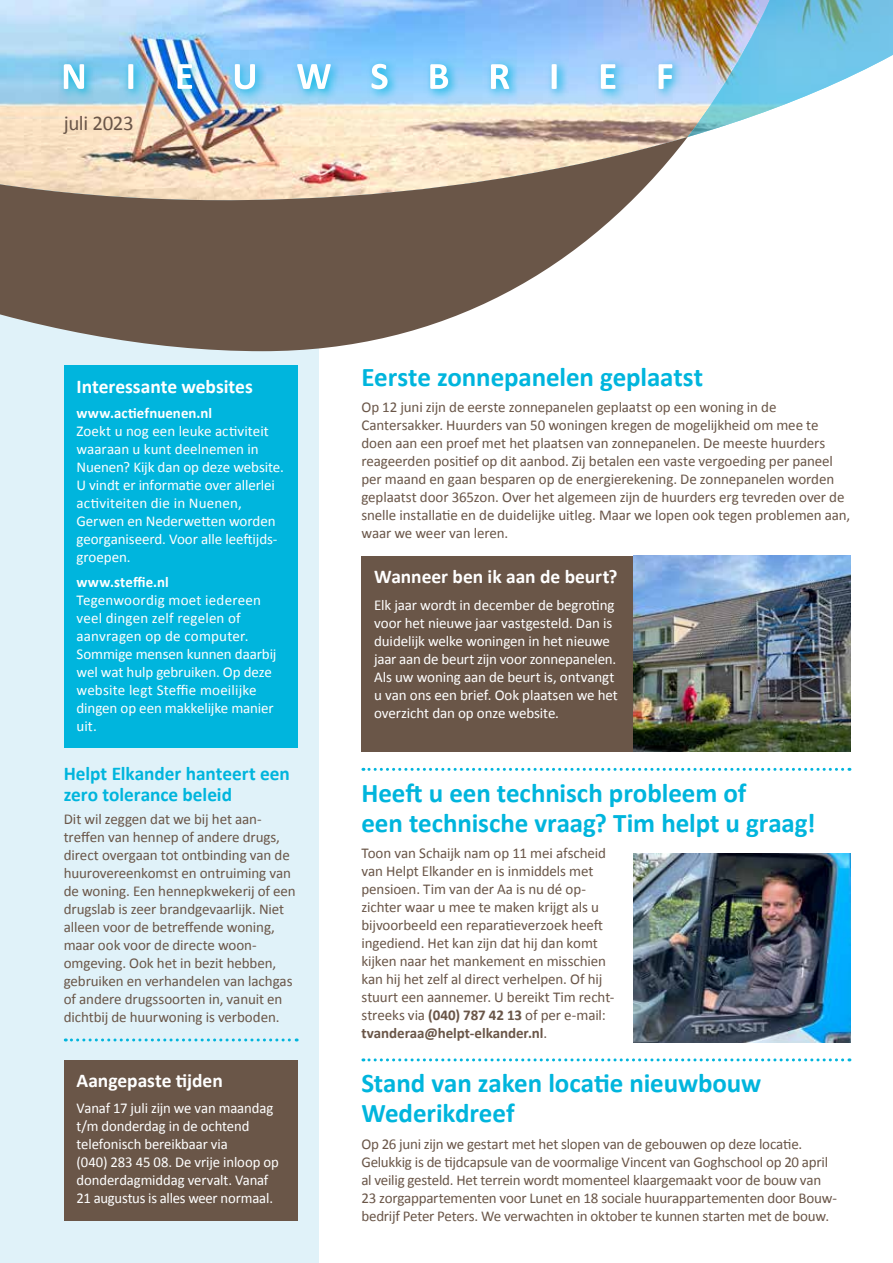
<style>
.page{position:relative;width:893px;height:1263px;background:#fff}
.page>*{position:absolute;margin:0;border:0;box-sizing:border-box;transform-origin:0 0}
.t1{font:700 27px/29.7px "Calibri";letter-spacing:-.005em;color:#00b5dd}
.t2{font:21px "Calibri";letter-spacing:-.02em;color:#6a5648}
.t3{font:700 19.5px "Calibri";letter-spacing:-.005em;color:#fff}
.t4{font:700 19.5px/21.5px "Calibri";letter-spacing:-.005em;color:#00b5dd}
.t5{font:15px/18px "Calibri";letter-spacing:-.01em;color:#6a5648}
.t6{font:15px/18px "Calibri";letter-spacing:-.005em;color:#fff}
.t7{font:700 15px "Calibri";letter-spacing:.005em;color:#fff}
.s1{font-weight:700}
</style>
<div class="page">
<div style="left:0;top:0;width:319px;height:1263px;background:#e0f2f9"></div>
<img style="left:688px;top:0;width:205px;height:137px">
<svg style="left:0;top:0;width:688px;height:351px;background:#a9a5a2"></svg>
<img style="left:58px;top:58px;width:626px;height:43px">
<svg style="left:64px;top:64px;width:608px;height:25px;background:#9dd2f4"></svg>
<svg style="left:65px;top:1038px;width:232px;height:3px"></svg>
<div style="left:361px;top:556px;width:273px;height:195px;background:#6a5648"></div>
<div style="left:64px;top:366px;width:234px;height:382px;background:#00b5dd"></div>
<div style="left:64px;top:1059px;width:234px;height:161px;background:#6a5648"></div>
<svg style="left:363px;top:768px;width:487px;height:3px"></svg>
<svg style="left:363px;top:1058px;width:487px;height:3px"></svg>
<img style="left:634px;top:556px;width:216px;height:195px">
<img style="left:634px;top:853px;width:216px;height:189px">
<h2 class="t2" style="left:64px;top:109px;width:71px">juli 2023</h2>
<h3 class="t3" style="left:77px;top:374px;width:178px">Interessante websites</h3>
<p class="t7" style="left:77px;top:404px;width:137px">www.actiefnuenen.nl</p>
<p class="t6" style="left:77px;top:421px;width:209px">Zoekt u nog een leuke activiteit waaraan u kunt deelnemen in<br>Nuenen? Kijk dan op deze website.<br>U vindt er informatie over allerlei activiteiten die in Nuenen,<br>Gerwen en Nederwetten worden georganiseerd. Voor alle leeftijds&shy;groepen.</p>
<p class="t7" style="left:77px;top:573px;width:94px">www.steffie.nl</p>
<p class="t6" style="left:77px;top:590px;width:201px">Tegenwoordig moet iedereen veel dingen zelf regelen of aanvragen op de computer.<br>Sommige mensen kunnen daarbij wel wat hulp gebruiken. Op deze website legt Steffie moeilijke dingen op een makkelijke manier uit.</p>
<h3 class="t4" style="left:64px;top:762px;width:227px">Helpt Elkander hanteert een zero tolerance beleid</h3>
<p class="t5" style="left:64px;top:809px;width:233px">Dit wil zeggen dat we bij het aan&shy;treffen van hennep of andere drugs, direct overgaan tot ontbinding van de huurovereenkomst en ontruiming van de woning. Een hennepkwekerij of een drugslab is zeer brandgevaarlijk. Niet alleen voor de betreffende woning, maar ook voor de directe woon&shy;omgeving. Ook het in bezit hebben, gebruiken en verhandelen van lachgas of andere drugssoorten in, vanuit en dichtbij de huurwoning is verboden.</p>
<h3 class="t3" style="left:77px;top:1068px;width:148px">Aangepaste tijden</h3>
<p class="t6" style="left:77px;top:1099px;width:204px">Vanaf 17 juli zijn we van maandag t/m donderdag in de ochtend telefonisch bereikbaar via<br>(040) 283 45 08. De vrije inloop op donderdagmiddag vervalt. Vanaf<br>21 augustus is alles weer normaal.</p>
<h1 class="t1" style="left:361px;top:361px;width:343px">Eerste zonnepanelen geplaatst</h1>
<p class="t5" style="left:361px;top:398px;width:490px">Op 12 juni zijn de eerste zonnepanelen geplaatst op een woning in de Cantersakker. Huurders van 50 woningen kregen de mogelijkheid om mee te doen aan een proef met het plaatsen van zonnepanelen. De meeste huurders reageerden positief op dit aanbod. Zij betalen een vaste vergoeding per paneel per maand en gaan besparen op de energierekening. De zonnepanelen worden geplaatst door 365zon. Over het algemeen zijn de huurders erg tevreden over de snelle installatie en de duidelijke uitleg. Maar we lopen ook tegen problemen aan, waar we weer van leren.</p>
<h3 class="t3" style="left:374px;top:565px;width:245px">Wanneer ben ik aan de beurt?</h3>
<p class="t6" style="left:374px;top:595px;width:245px">Elk jaar wordt in december de begroting voor het nieuwe jaar vastgesteld. Dan is duidelijk welke woningen in het nieuwe jaar aan de beurt zijn voor zonnepanelen.<br>Als uw woning aan de beurt is, ontvangt u van ons een brief. Ook plaatsen we het overzicht dan op onze website.</p>
<h1 class="t1" style="left:361px;top:777px;width:456px">Heeft u een technisch probleem of<br>een technische vraag? Tim helpt u graag!</h1>
<p class="t5" style="left:361px;top:843px;width:254px">Toon van Schaijk nam op 11 mei afscheid van Helpt Elkander en is inmiddels met pensioen. Tim van der Aa is nu dé op&shy;zichter waar u mee te maken krijgt als u bijvoorbeeld een reparatieverzoek heeft ingediend. Het kan zijn dat hij dan komt kijken naar het mankement en misschien kan hij het zelf al direct verhelpen. Of hij stuurt een aannemer. U bereikt Tim recht&shy;streeks via <span class="s1">(040) 787 42 13</span> of per e-mail: <span class="s1">tvanderaa@helpt-elkander.nl</span>.</p>
<h1 class="t1" style="left:361px;top:1067px;width:401px">Stand van zaken locatie nieuwbouw<br>Wederikdreef</h1>
<p class="t5" style="left:361px;top:1134px;width:476px">Op 26 juni zijn we gestart met het slopen van de gebouwen op deze locatie.<br>Gelukkig is de tijdcapsule van de voormalige Vincent van Goghschool op 20 april al veilig gesteld. Het terrein wordt momenteel klaargemaakt voor de bouw van 23 zorgappartementen voor Lunet en 18 sociale huurappartementen door Bouw&shy;bedrijf Peter Peters. We verwachten in oktober te kunnen starten met de bouw.</p>
</div>
